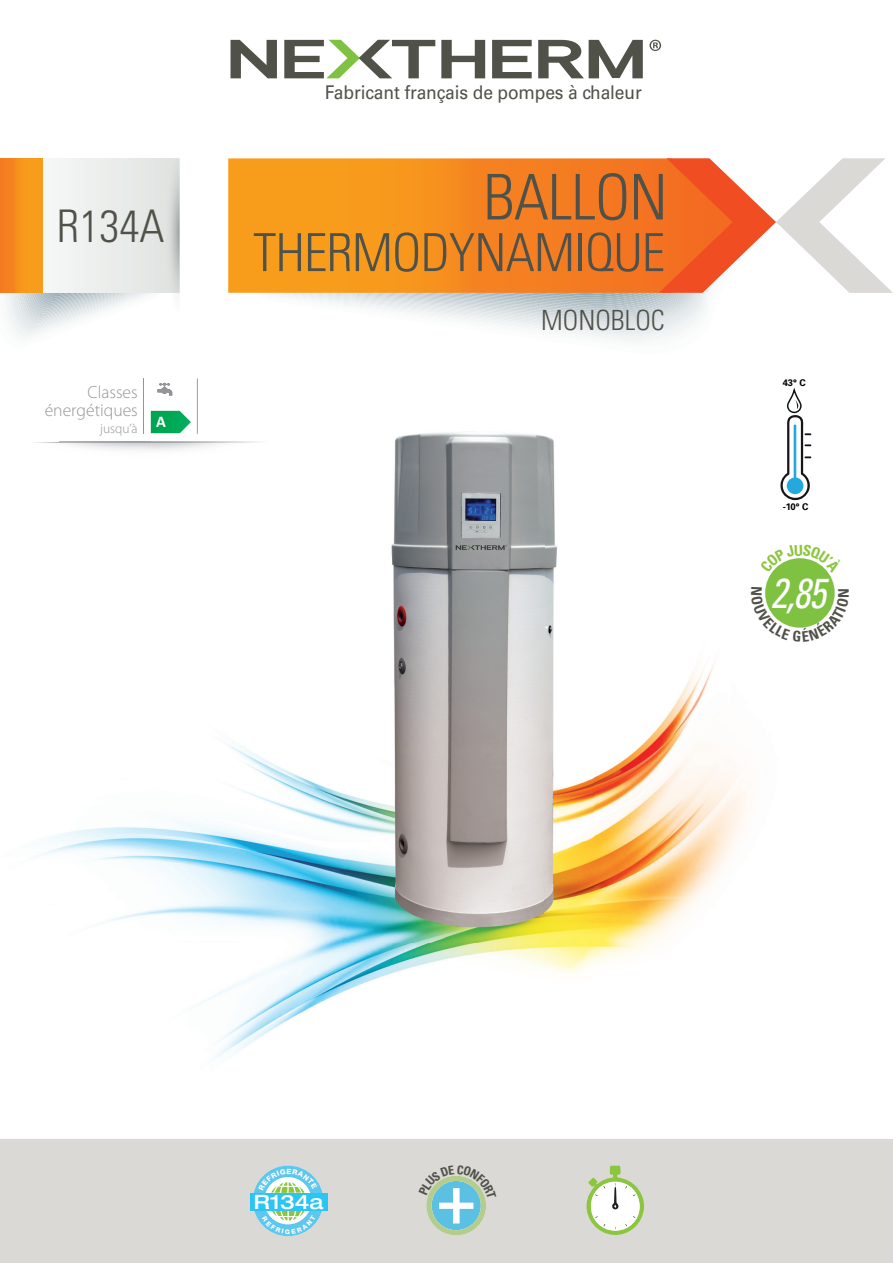
<style>
.page{position:relative;width:893px;height:1263px;background:#fff}
.page>*{position:absolute;margin:0;border:0;box-sizing:border-box;transform-origin:0 0}
.t1{font:700 66.45px "Myriad Pro";color:#fff}
.t2{font:300 condensed 63px "Univers";letter-spacing:-.015em;color:#50524a}
.t3{font:300 condensed 52.5px "Univers";letter-spacing:-.015em;color:#50524a}
.t4{font:300 condensed 45px "Univers";color:#50524a}
.t5{font:italic condensed 42px "Univers";color:#fff;scale:.9 1}
.t6{font:300 condensed 27.75px "Univers";color:#50524a}
.t7{font:500 expanded 19.8px "Helvetica Neue";color:#fff}
.t8{font:18.9px "Univers";letter-spacing:-.01em;color:#50524a;scale:.92 1}
.t9{font:300 17.7px/17.7px "Myriad Pro";color:#939598;text-align:right}
.t10{font:700 16.2px "Calibri";color:#fff}
.t11{font:700 condensed 14.55px "Univers";color:#50524a}
.t12{font:300 13.5px "Myriad Pro";color:#939598}
.t13{font:700 9.45px "Univers";color:#000001}
</style>
<div class="page">
<img style="left:36px;top:658px;width:713px;height:401px">
<div style="left:0;top:1139px;width:893px;height:124px;background:#dad9d6"></div>
<div style="left:765px;top:558px;width:70px;height:70px;background:#7fc241;border-radius:50%"></div>
<hr style="left:143px;top:379px;width:1px;height:55px;background:#939598">
<img style="left:151px;top:383px;width:46px;height:51px">
<svg style="left:151px;top:411px;width:40px;height:22px"></svg>
<img style="left:197px;top:379px;width:1px;height:55px">
<img style="left:172px;top:383px;width:21px;height:19px">
<svg style="left:151px;top:382px;width:21px;height:20px"></svg>
<svg style="left:649px;top:40px;width:12px;height:11px"></svg>
<svg style="left:231px;top:40px;width:46px;height:38px"></svg>
<svg style="left:284px;top:40px;width:151px;height:38px"></svg>
<svg style="left:441px;top:40px;width:44px;height:38px"></svg>
<svg style="left:492px;top:40px;width:40px;height:38px"></svg>
<svg style="left:538px;top:40px;width:105px;height:38px"></svg>
<svg style="left:6px;top:293px;width:146px;height:43px"></svg>
<svg style="left:228px;top:158px;width:16px;height:135px;background:#f89d20"></svg>
<div style="left:2px;top:158px;width:178px;height:135px;background:#eceeed"></div>
<div style="left:0;top:158px;width:42px;height:135px;background:linear-gradient(to right,#f47b21,#f9a41b)"></div>
<img style="left:165px;top:158px;width:15px;height:135px">
<svg style="left:244px;top:158px;width:649px;height:135px"></svg>
<svg style="left:780px;top:388px;width:32px;height:112px"></svg>
<svg style="left:587px;top:1166px;width:58px;height:71px"></svg>
<div style="left:253px;top:1165px;width:70px;height:71px;background:#5dc7ed;border-radius:50%"></div>
<div style="left:250px;top:1193px;width:77px;height:18px;background:#2bc4f3"></div>
<img style="left:346px;top:432px;width:248px;height:511px">
<svg style="left:765px;top:587px;width:70px;height:41px"></svg>
<svg style="left:772px;top:558px;width:56px;height:14px"></svg>
<svg style="left:418px;top:1165px;width:78px;height:70px;background:#a8cece"></svg>
<svg style="left:259px;top:1169px;width:58px;height:24px"></svg>
<svg style="left:262px;top:1211px;width:54px;height:23px"></svg>
<h3 class="t4" style="left:57px;top:200px;width:109px">R134A</h3>
<p class="t9" style="left:45px;top:383px;width:95px">Classes énergétiques</p>
<p class="t12" style="left:100px;top:421px;width:39px">jusqu’à</p>
<p class="t10" style="left:156px;top:411px;width:11px">A</p>
<p class="t8" style="left:325px;top:81px;width:346px">Fabricant français de pompes à chaleur</p>
<h2 class="t2" style="left:483px;top:159px;width:186px">BALLON</h2>
<h3 class="t3" style="left:253px;top:221px;width:413px">THERMODYNAMIQUE</h3>
<h3 class="t6" style="left:541px;top:303px;width:125px">MONOBLOC</h3>
<p class="t13" style="left:783px;top:377px;width:25px">43° C</p>
<p class="t13" style="left:783px;top:501px;width:27px">-10° C</p>
<h3 class="t5" style="left:770px;top:566px;width:63px">2,85</h3>
<p class="t11" style="left:835px;top:598px;width:11px;rotate:-90deg">N</p>
<p class="t7" style="left:254px;top:1189px;width:71px">R134a</p>
<h1 class="t1" style="left:437px;top:1158px;width:41px">+</h1>
</div>
